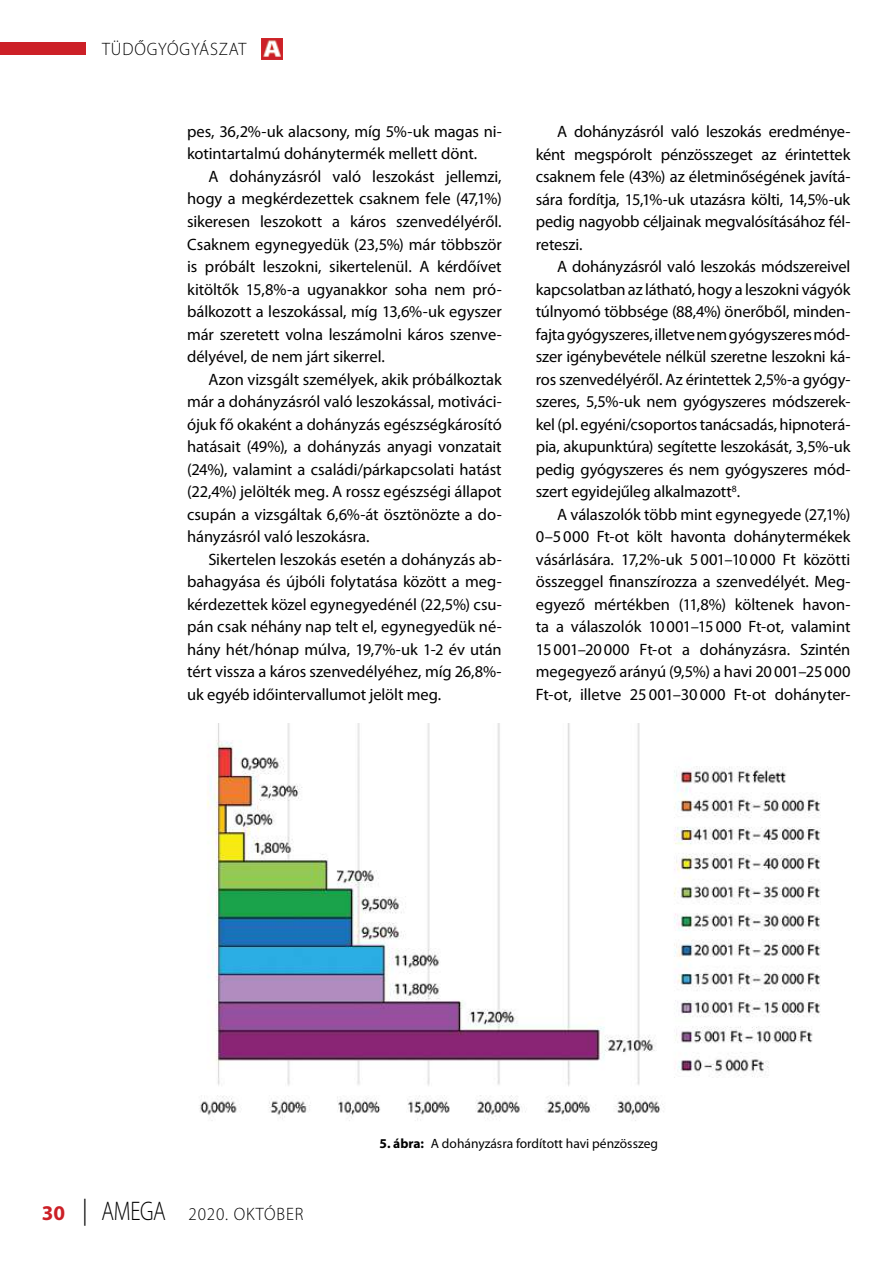
<style>
.page{position:relative;width:893px;height:1263px;background:#fff}
.page>*{position:absolute;margin:0;border:0;box-sizing:border-box;transform-origin:0 0}
.t1{font:300 18px "Myriad Pro";letter-spacing:.05em;color:#000;scale:.95 1}
.t2{font:16.5px/22.5px "Myriad Pro";letter-spacing:-.005em;color:#000;text-align:justify}
.t3{font:13.5px "Myriad Pro";color:#000}
.s1{font-weight:700;font-size:21px;color:#cc2027}
.s2{font-size:27px;color:#000101}
.s3{font-size:27px}
.s4{font-weight:700}
</style>
<div class="page">
<div style="left:0;top:43px;width:85px;height:12px;background:#cc2027"></div>
<img style="left:262px;top:38px;width:21px;height:22px">
<img style="left:199px;top:724px;width:622px;height:397px">
<p class="t1" style="left:102px;top:39px;width:153px">TÜDŐGYÓGYÁSZAT</p>
<p class="t2" style="left:187px;top:120px;width:316px">pes, 36,2%-uk alacsony, míg 5%-uk magas ni&shy;kotintartalmú dohánytermék mellett dönt.</p>
<p class="t2" style="left:187px;top:165px;width:316px;text-indent:21px">A dohányzásról való leszokást jellemzi, hogy a megkérdezettek csaknem fele (47,1%) sikeresen leszokott a káros szenvedélyéről.<br>Csaknem egynegyedük (23,5%) már többször is próbált leszokni, sikertelenül. A kérdőívet kitöltők 15,8%-a ugyanakkor soha nem pró&shy;bálkozott a leszokással, míg 13,6%-uk egyszer már szeretett volna leszámolni káros szenve&shy;délyével, de nem járt sikerrel.</p>
<p class="t2" style="left:187px;top:367px;width:316px;text-indent:21px">Azon vizsgált személyek, akik próbálkoztak már a dohányzásról való leszokással, motiváci&shy;ójuk fő okaként a dohányzás egészségkárosító hatásait (49%), a dohányzás anyagi vonzatait (24%), valamint a családi/párkapcsolati hatást (22,4%) jelölték meg. A rossz egészségi állapot csupán a vizsgáltak 6,6%-át ösztönözte a do&shy;hányzásról való leszokásra.</p>
<p class="t2" style="left:187px;top:548px;width:316px;text-indent:21px">Sikertelen leszokás esetén a dohányzás ab&shy;bahagyása és újbóli folytatása között a meg&shy;kérdezettek közel egynegyedénél (22,5%) csu&shy;pán csak néhány nap telt el, egynegyedük né&shy;hány hét/hónap múlva, 19,7%-uk 1-2 év után tért vissza a káros szenvedélyéhez, míg 26,8%- uk egyéb időintervallumot jelölt meg.</p>
<p class="t2" style="left:536px;top:120px;width:316px;text-indent:21px">A dohányzásról való leszokás eredménye&shy;ként megspórolt pénzösszeget az érintettek csaknem fele (43%) az életminőségének javítá&shy;sára fordítja, 15,1%-uk utazásra költi, 14,5%-uk pedig nagyobb céljainak megvalósításához fél&shy;reteszi.</p>
<p class="t2" style="left:536px;top:255px;width:316px;text-indent:21px">A dohányzásról való leszokás módszereivel kapcsolatban az látható, hogy a leszokni vágyók túlnyomó többsége (88,4%) önerőből, minden&shy;fajta gyógyszeres, illetve nem gyógyszeres mód&shy;szer igénybevétele nélkül szeretne leszokni ká&shy;ros szenvedélyéről. Az érintettek 2,5%-a gyógy&shy;szeres, 5,5%-uk nem gyógyszeres módszerek&shy;kel (pl. egyéni/csoportos tanácsadás, hipnoterá&shy;pia, akupunktúra) segítette leszokását, 3,5%-uk pedig gyógyszeres és nem gyógyszeres mód&shy;szert egyidejűleg alkalmazott<sup>8</sup>.</p>
<p class="t2" style="left:536px;top:502px;width:316px;text-indent:21px">A válaszolók több mint egynegyede (27,1%)<br>0–5000 Ft-ot költ havonta dohánytermékek vásárlására. 17,2%-uk 5001–10000 Ft közötti összeggel finanszírozza a szenvedélyét. Meg&shy;egyező mértékben (11,8%) költenek havon&shy;ta a válaszolók 10001–15000 Ft-ot, valamint 15001–20000 Ft-ot a dohányzásra. Szintén megegyező arányú (9,5%) a havi 20001–25000<br>Ft-ot, illetve 25001–30000 Ft-ot dohányter-</p>
<p class="t1" style="left:42px;top:1204px;width:277px"><span class="s1">30</span> <span class="s2">|</span> <span class="s3">AMEGA</span> 2020. OKTÓBER</p>
<p class="t3" style="left:380px;top:1135px;width:280px"><span class="s4">5. ábra:</span> A dohányzásra fordított havi pénzösszeg</p>
</div>
